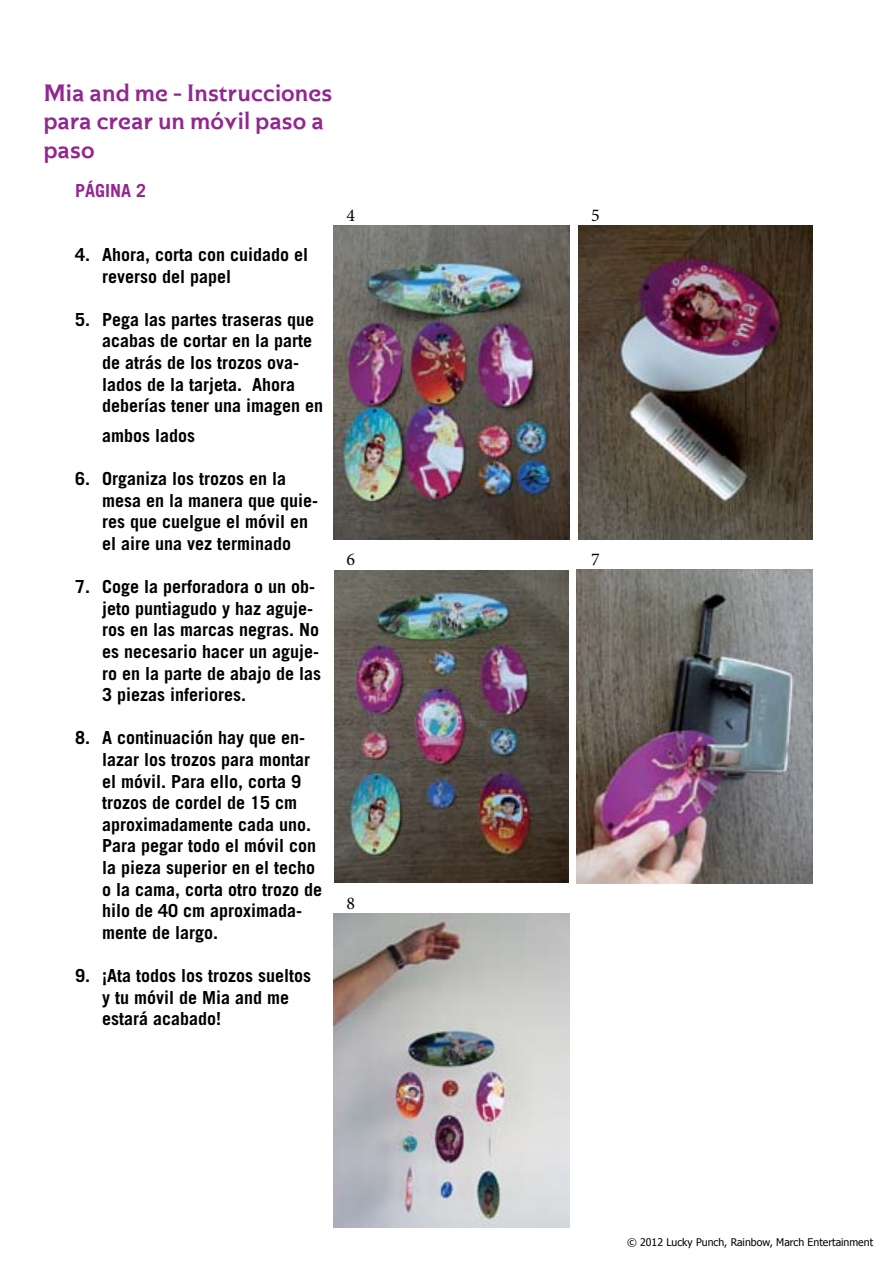
<style>
.page{position:relative;width:893px;height:1263px;background:#fff}
.page>*{position:absolute;margin:0;border:0;box-sizing:border-box;transform-origin:0 0}
.t1{font:24px/28.8px "Plastilin Bold ATT";color:#92278f}
.t2{font:700 18px/21.6px "Trade Gothic";color:#000}
.t3{font:700 18px "Trade Gothic";color:#92278f}
.t4{font:18px "Minion Pro";color:#000}
.t5{font:10.5px "Tahoma";color:#000}
</style>
<div class="page">
<img style="left:577px;top:570px;width:235px;height:314px">
<img style="left:334px;top:571px;width:234px;height:312px">
<img style="left:334px;top:225px;width:235px;height:314px">
<img style="left:578px;top:226px;width:234px;height:314px">
<img style="left:333px;top:913px;width:236px;height:314px">
<h1 class="t1" style="left:43px;top:78px;width:290px">Mia and me - Instrucciones para crear un móvil paso a paso</h1>
<p class="t3" style="left:75px;top:180px;width:73px">PÁGINA 2</p>
<p class="t2" style="left:102px;top:243px;width:208px;text-indent:-27px">4. Ahora, corta con cuidado el reverso del papel</p>
<p class="t2" style="left:102px;top:308px;width:222px;text-indent:-27px">5. Pega las partes traseras que acabas de cortar en la parte de atrás de los trozos ova&shy;lados de la tarjeta. Ahora deberías tener una imagen en</p>
<p class="t2" style="left:102px;top:424px;width:94px">ambos lados</p>
<p class="t2" style="left:102px;top:468px;width:217px;text-indent:-27px">6. Organiza los trozos en la mesa en la manera que quie&shy;res que cuelgue el móvil en el aire una vez terminado</p>
<p class="t2" style="left:102px;top:576px;width:221px;text-indent:-27px">7. Coge la perforadora o un ob&shy;jeto puntiagudo y haz aguje&shy;ros en las marcas negras. No es necesario hacer un aguje&shy;ro en la parte de abajo de las<br>3 piezas inferiores.</p>
<p class="t2" style="left:102px;top:727px;width:222px;text-indent:-27px">8. A continuación hay que en&shy;lazar los trozos para montar el móvil. Para ello, corta 9 trozos de cordel de 15 cm aproximadamente cada uno.<br>Para pegar todo el móvil con la pieza superior en el techo o la cama, corta otro trozo de hilo de 40 cm aproximada&shy;mente de largo.</p>
<p class="t2" style="left:102px;top:964px;width:210px;text-indent:-27px">9. ¡Ata todos los trozos sueltos y tu móvil de Mia and me estará acabado!</p>
<p class="t4" style="left:347px;top:203px;width:10px">4</p>
<p class="t4" style="left:591px;top:203px;width:10px">5</p>
<p class="t4" style="left:347px;top:547px;width:10px">6</p>
<p class="t4" style="left:591px;top:547px;width:10px">7</p>
<p class="t4" style="left:347px;top:891px;width:10px">8</p>
<p class="t5" style="left:627px;top:1235px;width:248px">© 2012 Lucky Punch, Rainbow, March Entertainment</p>
</div>
